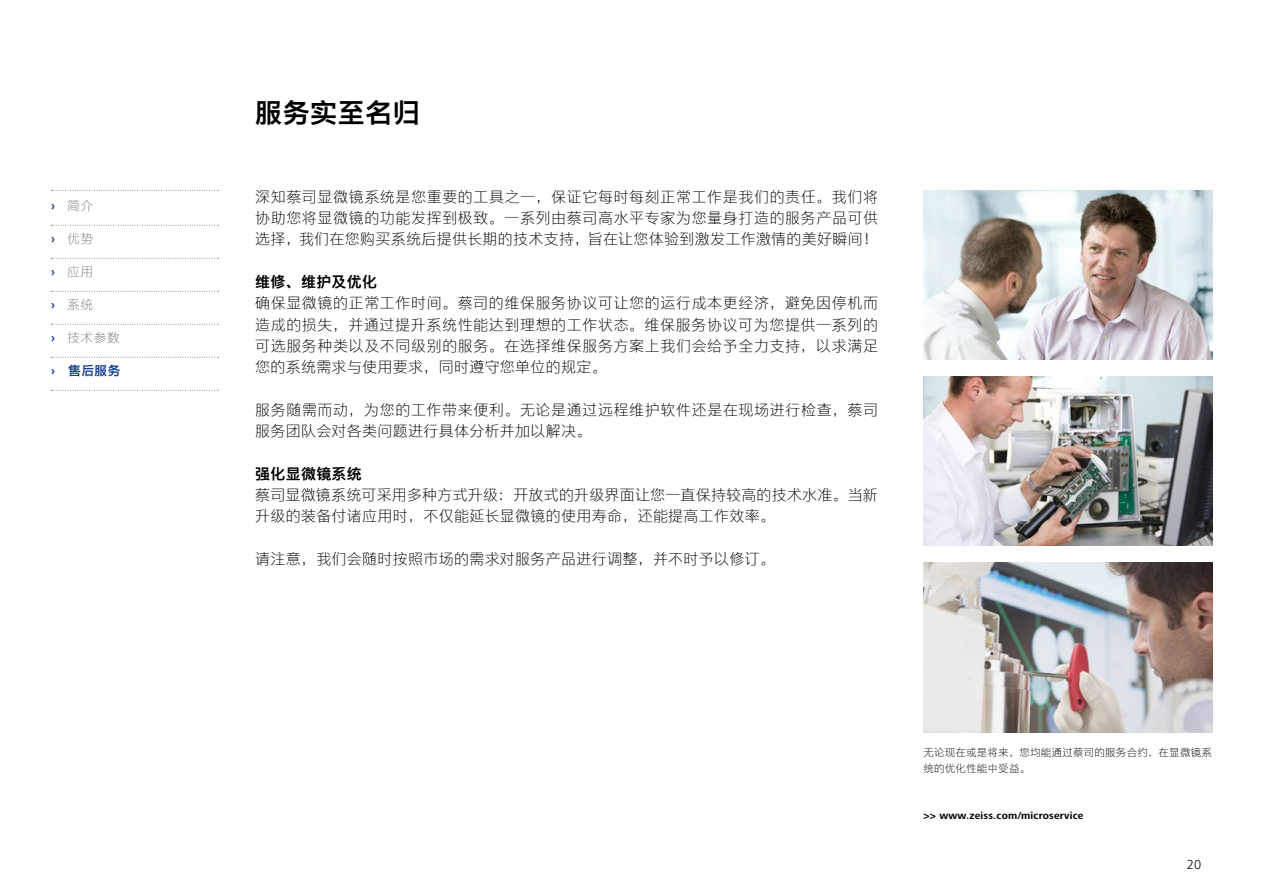
<style>
.page{position:relative;width:1263px;height:893px;background:#fff}
.page>*{position:absolute;margin:0;border:0;box-sizing:border-box;transform-origin:0 0}
.t1{font:27px "M Ying Hei PRC W7";letter-spacing:.02em;color:#000}
.t2{font:15px/21.3px "M Ying Hei PRC W3";letter-spacing:.02em;color:#000;text-align:justify}
.t3{font:15px/21.3px "M Ying Hei PRC W3";letter-spacing:.04em;color:#000}
.t4{font:15px "M Ying Hei PRC W7";letter-spacing:.02em;color:#000}
.t5{font:300 13.5px "ZEISS Frutiger Next W1 G";color:#000}
.t6{font:12.75px "M Ying Hei PRC W3";letter-spacing:.04em;color:#7c7b7b}
.t7{font:12.75px "M Ying Hei PRC W7";color:#164194}
.t8{font:10.5px/16.5px "M Ying Hei PRC W3";letter-spacing:.02em;color:#000}
.t9{font:700 10.5px "ZEISS Frutiger Next W1 G";letter-spacing:.02em;color:#000}
.s1{font-family:"ZEISS Frutiger Next W1 G";font-weight:700;color:#164194}
.s2{font-family:"ZEISS Frutiger Next W1 G";font-weight:700}
</style>
<div class="page">
<img style="left:923px;top:376px;width:289px;height:170px">
<img style="left:923px;top:190px;width:289px;height:170px">
<img style="left:923px;top:562px;width:289px;height:170px">
<svg style="left:51px;top:190px;width:168px;height:1px"></svg>
<svg style="left:51px;top:225px;width:168px;height:1px"></svg>
<svg style="left:51px;top:258px;width:168px;height:1px"></svg>
<svg style="left:51px;top:291px;width:168px;height:1px"></svg>
<svg style="left:51px;top:324px;width:168px;height:1px"></svg>
<svg style="left:51px;top:357px;width:168px;height:1px"></svg>
<svg style="left:51px;top:390px;width:168px;height:1px"></svg>
<p class="t6" style="left:51px;top:198px;width:44px"><span class="s1">›</span> 简介</p>
<p class="t6" style="left:51px;top:231px;width:44px"><span class="s1">›</span> 优势</p>
<p class="t6" style="left:51px;top:264px;width:44px"><span class="s1">›</span> 应用</p>
<p class="t6" style="left:51px;top:297px;width:44px"><span class="s1">›</span> 系统</p>
<p class="t6" style="left:51px;top:330px;width:70px"><span class="s1">›</span> 技术参数</p>
<p class="t7" style="left:51px;top:363px;width:71px"><span class="s2">›</span> 售后服务</p>
<h1 class="t1" style="left:255px;top:95px;width:166px">服务实至名归</h1>
<p class="t2" style="left:255px;top:186px;width:625px">深知蔡司显微镜系统是您重要的工具之一，保证它每时每刻正常工作是我们的责任。我们将协助您将显微镜的功能发挥到极致。一系列由蔡司高水平专家为您量身打造的服务产品可供选择，我们在您购买系统后提供长期的技术支持，旨在让您体验到激发工作激情的美好瞬间！</p>
<p class="t4" style="left:255px;top:272px;width:124px">维修、维护及优化</p>
<p class="t2" style="left:255px;top:292px;width:624px">确保显微镜的正常工作时间。蔡司的维保服务协议可让您的运行成本更经济，避免因停机而造成的损失，并通过提升系统性能达到理想的工作状态。维保服务协议可为您提供一系列的可选服务种类以及不同级别的服务。在选择维保服务方案上我们会给予全力支持，以求满足您的系统需求与使用要求，同时遵守您单位的规定。</p>
<p class="t3" style="left:255px;top:399px;width:625px">服务随需而动，为您的工作带来便利。无论是通过远程维护软件还是在现场进行检查，蔡司服务团队会对各类问题进行具体分析并加以解决。</p>
<p class="t4" style="left:255px;top:464px;width:108px">强化显微镜系统</p>
<p class="t2" style="left:255px;top:484px;width:624px">蔡司显微镜系统可采用多种方式升级：开放式的升级界面让您一直保持较高的技术水准。当新升级的装备付诸应用时，不仅能延长显微镜的使用寿命，还能提高工作效率。</p>
<p class="t2" style="left:255px;top:548px;width:521px">请注意，我们会随时按照市场的需求对服务产品进行调整，并不时予以修订。</p>
<p class="t8" style="left:923px;top:743px;width:290px">无论现在或是将来，您均能通过蔡司的服务合约，在显微镜系统的优化性能中受益。</p>
<p class="t9" style="left:923px;top:808px;width:162px">&gt;&gt; www.zeiss.com/microservice</p>
<p class="t5" style="left:1187px;top:855px;width:16px">20</p>
</div>
